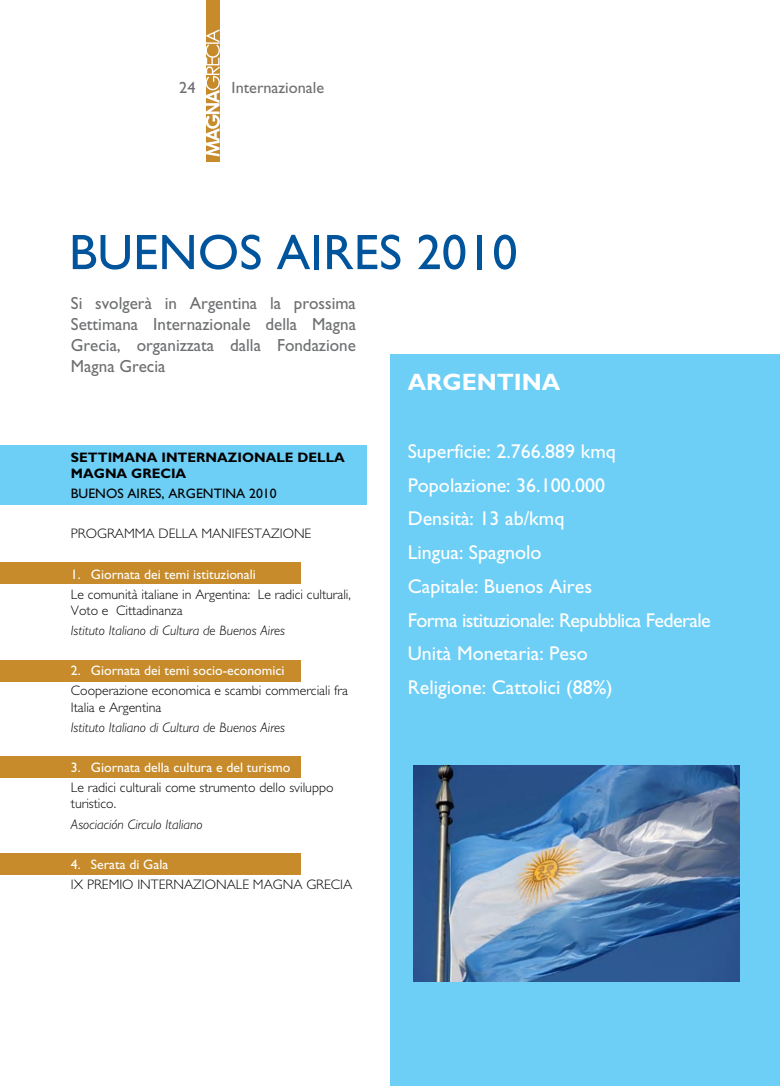
<style>
.page{position:relative;width:780px;height:1088px;background:#fff}
.page>*{position:absolute;margin:0;border:0;box-sizing:border-box;transform-origin:0 0}
.t1{font:50px "Gill Sans";letter-spacing:.005em;color:#00549b}
.t2{font:700 23.75px "Gill Sans";color:#fff}
.t3{font:20px/33.8px "Gill Sans";color:#fff}
.t4{font:17.5px/21px "Gill Sans";color:#6d6f71;text-align:justify}
.t5{font:16.25px "Gill Sans";color:#6d6f71}
.t6{font:300 13.75px/16.5px "Gill Sans";color:#000}
.t7{font:13.75px "Gill Sans";color:#fff}
.t8{font:italic 300 13.75px "Gill Sans";color:#000}
.t9{font:700 13.75px/16.5px "Gill Sans";color:#000}
.t10{font:13.75px "Gill Sans";color:#000}
</style>
<div class="page">
<div style="left:390px;top:354px;width:390px;height:731px;background:#6dcff6"></div>
<div style="left:0;top:445px;width:366px;height:60px;background:#6dcff6"></div>
<div style="left:0;top:562px;width:300px;height:21px;background:#c78b2b"></div>
<div style="left:0;top:660px;width:300px;height:22px;background:#c78b2b"></div>
<div style="left:0;top:756px;width:300px;height:21px;background:#c78b2b"></div>
<div style="left:0;top:853px;width:300px;height:22px;background:#c78b2b"></div>
<img style="left:413px;top:766px;width:326px;height:215px">
<div style="left:206px;top:0;width:13px;height:162px;background:#c78b2b"></div>
<svg style="left:206px;top:29px;width:14px;height:127px"></svg>
<p class="t5" style="left:179px;top:78px;width:18px">24</p>
<p class="t5" style="left:231px;top:78px;width:94px">Internazionale</p>
<h1 class="t1" style="left:69px;top:224px;width:450px">BUENOS AIRES 2010</h1>
<p class="t4" style="left:71px;top:293px;width:286px">Si svolgerà in Argentina la prossima Settimana Internazionale della Magna Grecia, organizzata dalla Fondazione Magna Grecia</p>
<h2 class="t2" style="left:407px;top:368px;width:154px">ARGENTINA</h2>
<p class="t9" style="left:71px;top:449px;width:275px">SETTIMANA INTERNAZIONALE DELLA<br>MAGNA GRECIA</p>
<p class="t10" style="left:71px;top:486px;width:207px">BUENOS AIRES, ARGENTINA 2010</p>
<p class="t6" style="left:71px;top:525px;width:242px">PROGRAMMA DELLA MANIFESTAZIONE</p>
<p class="t7" style="left:71px;top:566px;width:186px">1. Giornata dei temi istituzionali</p>
<p class="t6" style="left:71px;top:586px;width:281px">Le comunità italiane in Argentina: Le radici culturali,<br>Voto e Cittadinanza</p>
<p class="t8" style="left:71px;top:623px;width:216px">Istituto Italiano di Cultura de Buenos Aires</p>
<p class="t7" style="left:71px;top:663px;width:215px">2. Giornata dei temi socio-economici</p>
<p class="t6" style="left:71px;top:682px;width:278px">Cooperazione economica e scambi commerciali fra<br>Italia e Argentina</p>
<p class="t8" style="left:71px;top:719px;width:216px">Istituto Italiano di Cultura de Buenos Aires</p>
<p class="t7" style="left:71px;top:759px;width:221px">3. Giornata della cultura e del turismo</p>
<p class="t6" style="left:71px;top:779px;width:264px">Le radici culturali come strumento dello sviluppo turistico.</p>
<p class="t8" style="left:71px;top:816px;width:133px">Asociación Circulo Italiano</p>
<p class="t7" style="left:71px;top:856px;width:99px">4. Serata di Gala</p>
<p class="t6" style="left:71px;top:876px;width:283px">IX PREMIO INTERNAZIONALE MAGNA GRECIA</p>
<h3 class="t3" style="left:407px;top:434px;width:304px">Superficie: 2.766.889 kmq<br>Popolazione: 36.100.000<br>Densità: 13 ab/kmq<br>Lingua: Spagnolo<br>Capitale: Buenos Aires<br>Forma istituzionale: Repubblica Federale<br>Unità Monetaria: Peso<br>Religione: Cattolici (88%)</h3>
</div>
